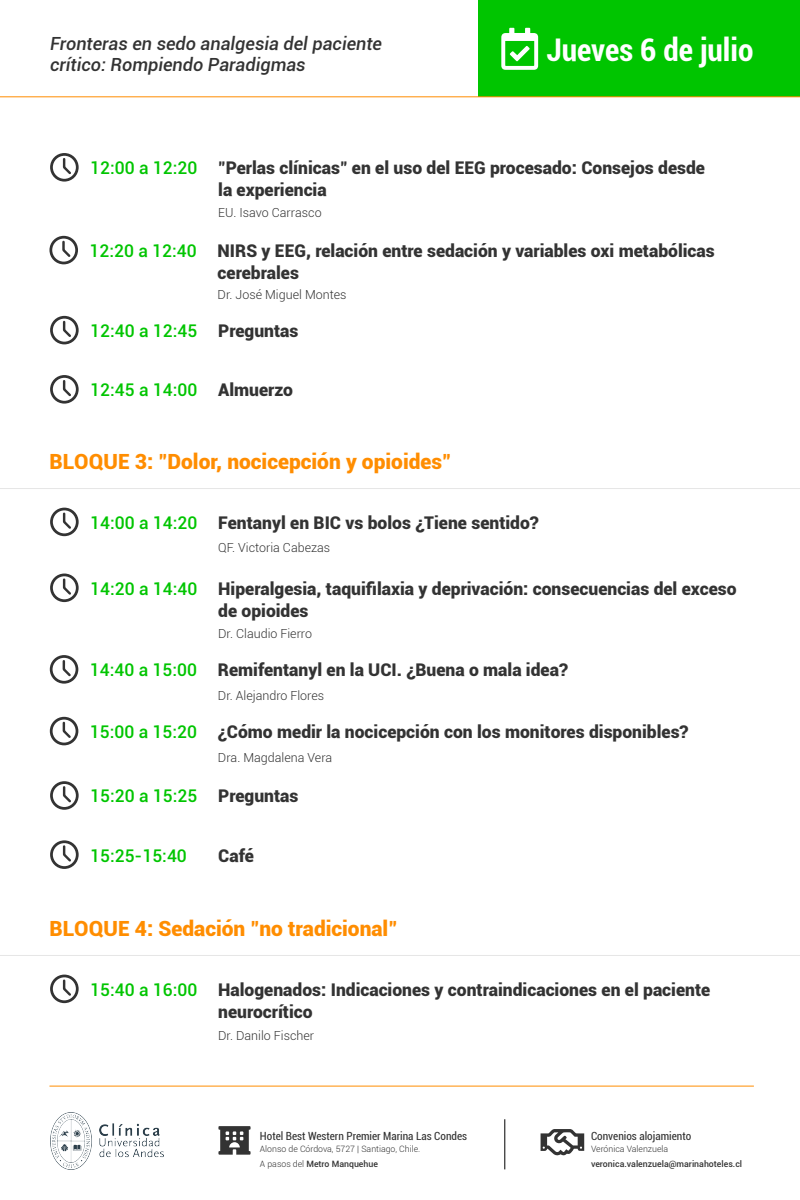
<style>
.page{position:relative;width:800px;height:1200px;background:#fff}
.page>*{position:absolute;margin:0;border:0;box-sizing:border-box;transform-origin:0 0}
.t1{font:700 condensed 31.25px "Roboto";color:#fff}
.t2{font:900 20.94px "Roboto";color:#ff8d00}
.t3{font:italic 500 18.12px/20.6px "Roboto";color:#333}
.t4{font:900 17.5px/21.9px "Roboto";color:#333}
.t5{font:500 17.5px "Roboto";color:#00c500}
.t6{font:300 12.5px "Roboto";color:#333}
.t7{font:condensed 11.25px "Roboto";color:#333}
.t8{font:300 8.75px/15px "Roboto";color:#333}
.t9{font:500 8.75px "Roboto";color:#333}
.s1{font-weight:900;color:#333}
.s2{font-weight:500;color:#00c500}
.s3{font-weight:500}
</style>
<div class="page">
<div style="left:479px;top:0;width:321px;height:97px;background:#00c500"></div>
<svg style="left:501px;top:28px;width:37px;height:42px"></svg>
<hr style="left:0;top:97px;width:800px;height:1px;background:#ff8d00">
<svg style="left:50px;top:153px;width:29px;height:29px"></svg>
<svg style="left:49px;top:236px;width:29px;height:28px"></svg>
<svg style="left:50px;top:316px;width:29px;height:28px"></svg>
<svg style="left:50px;top:375px;width:29px;height:29px"></svg>
<hr style="left:49px;top:1086px;width:705px;height:1px;background:#ff8d00">
<img style="left:50px;top:1113px;width:113px;height:56px">
<svg style="left:218px;top:1126px;width:33px;height:29px"></svg>
<svg style="left:541px;top:1129px;width:43px;height:27px"></svg>
<hr style="left:505px;top:1119px;width:1px;height:50px;background:#000">
<svg style="left:50px;top:508px;width:29px;height:28px"></svg>
<svg style="left:50px;top:574px;width:29px;height:28px"></svg>
<svg style="left:50px;top:655px;width:28px;height:29px"></svg>
<hr style="left:0;top:488px;width:800px;height:1px;background:#e6e6e6">
<svg style="left:50px;top:717px;width:28px;height:28px"></svg>
<svg style="left:50px;top:781px;width:29px;height:29px"></svg>
<svg style="left:50px;top:840px;width:29px;height:29px"></svg>
<svg style="left:50px;top:975px;width:29px;height:28px"></svg>
<hr style="left:0;top:955px;width:800px;height:1px;background:#e6e6e6">
<p class="t3" style="left:50px;top:33px;width:334px">Fronteras en sedo analgesia del paciente crítico: Rompiendo Paradigmas</p>
<h1 class="t1" style="left:547px;top:28px;width:208px">Jueves 6 de julio</h1>
<p class="t5" style="left:90px;top:156px;width:109px">12:00 a 12:20</p>
<p class="t5" style="left:90px;top:238px;width:109px">12:20 a 12:40</p>
<p class="t4" style="left:218px;top:156px;width:488px">"Perlas clínicas" en el uso del EEG procesado: Consejos desde la experiencia</p>
<p class="t6" style="left:218px;top:204px;width:105px">EU. Isavo Carrasco</p>
<p class="t4" style="left:218px;top:239px;width:499px">NIRS y EEG, relación entre sedación y variables oxi metabólicas cerebrales</p>
<p class="t6" style="left:218px;top:286px;width:130px">Dr. José Miguel Montes</p>
<p class="t5" style="left:90px;top:318px;width:210px">12:40 a 12:45 <span class="s1">Preguntas</span></p>
<p class="t5" style="left:90px;top:378px;width:204px">12:45 a 14:00 <span class="s1">Almuerzo</span></p>
<p class="t2" style="left:49px;top:447px;width:403px">BLOQUE 3: "Dolor, nocicepción y opioides"</p>
<p class="t4" style="left:90px;top:511px;width:450px"><span class="s2">14:00 a 14:20</span> Fentanyl en BIC vs bolos ¿Tiene sentido?</p>
<p class="t6" style="left:218px;top:539px;width:114px">QF. Victoria Cabezas</p>
<p class="t4" style="left:218px;top:577px;width:520px">Hiperalgesia, taquifilaxia y deprivación: consecuencias del exceso de opioides</p>
<p class="t5" style="left:90px;top:576px;width:109px">14:20 a 14:40</p>
<p class="t6" style="left:218px;top:625px;width:95px">Dr. Claudio Fierro</p>
<p class="t4" style="left:90px;top:658px;width:479px"><span class="s2">14:40 a 15:00</span> Remifentanyl en la UCI. ¿Buena o mala idea?</p>
<p class="t6" style="left:218px;top:687px;width:108px">Dr. Alejandro Flores</p>
<p class="t4" style="left:90px;top:720px;width:600px"><span class="s2">15:00 a 15:20</span> ¿Cómo medir la nocicepción con los monitores disponibles?</p>
<p class="t6" style="left:218px;top:749px;width:116px">Dra. Magdalena Vera</p>
<p class="t5" style="left:90px;top:784px;width:210px">15:20 a 15:25 <span class="s1">Preguntas</span></p>
<p class="t5" style="left:90px;top:843px;width:98px">15:25-15:40</p>
<p class="t4" style="left:218px;top:844px;width:37px">Café</p>
<p class="t2" style="left:49px;top:914px;width:349px">BLOQUE 4: Sedación "no tradicional"</p>
<p class="t5" style="left:90px;top:977px;width:109px">15:40 a 16:00</p>
<p class="t4" style="left:218px;top:978px;width:494px">Halogenados: Indicaciones y contraindicaciones en el paciente neurocrítico</p>
<p class="t6" style="left:218px;top:1027px;width:97px">Dr. Danilo Fischer</p>
<p class="t7" style="left:260px;top:1129px;width:209px">Hotel Best Western Premier Marina Las Condes</p>
<p class="t8" style="left:260px;top:1141px;width:162px">Alonso de Córdova, 5727 | Santiago, Chile.<br>A pasos del <span class="s3">Metro Manquehue</span></p>
<p class="t7" style="left:591px;top:1129px;width:102px">Convenios alojamiento</p>
<p class="t8" style="left:591px;top:1141px;width:79px">Verónica Valenzuela</p>
<p class="t9" style="left:591px;top:1158px;width:153px">veronica.valenzuela@marinahoteles.cl</p>
</div>
